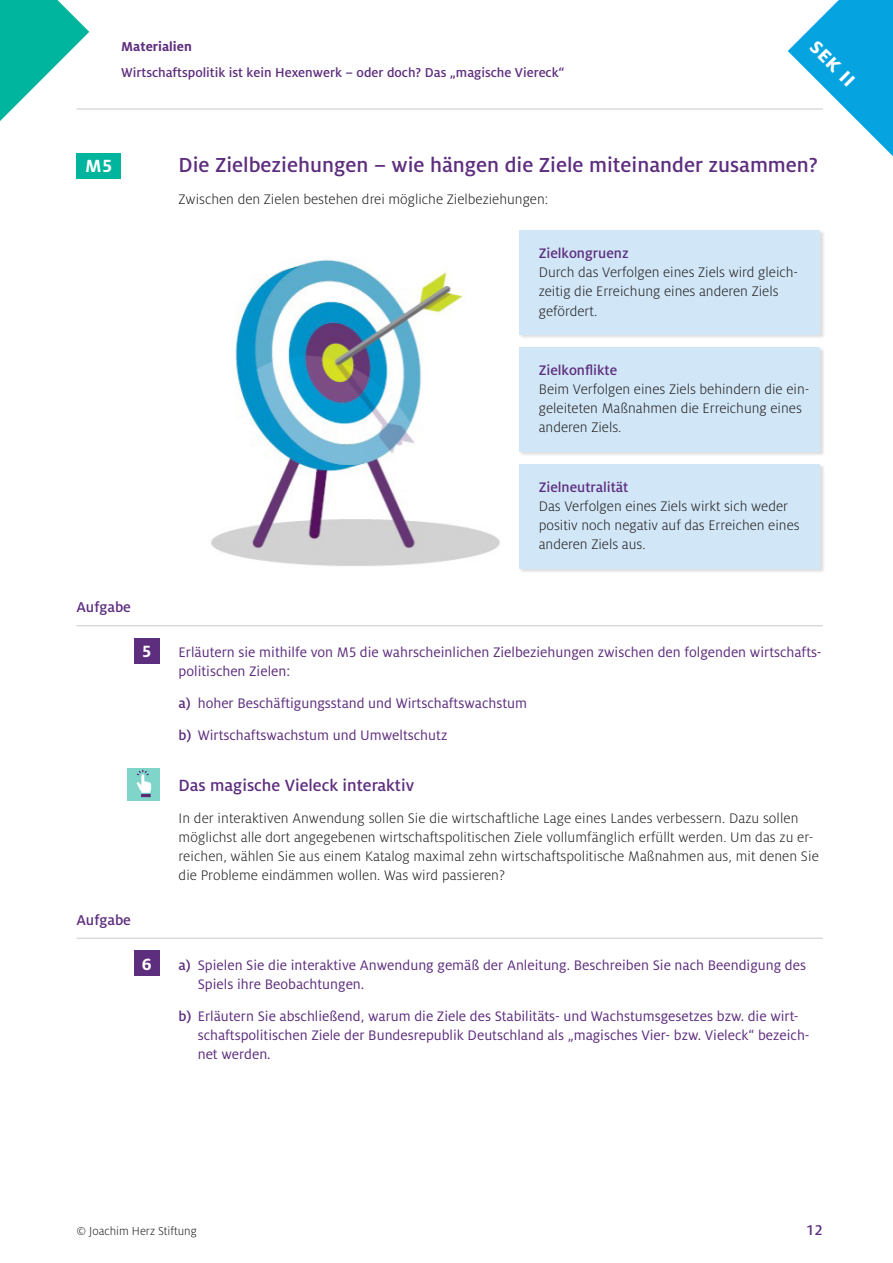
<style>
.page{position:relative;width:893px;height:1263px;background:#fff}
.page>*{position:absolute;margin:0;border:0;box-sizing:border-box;transform-origin:0 0}
.t1{font:700 24px "Milo OT";color:#fff}
.Sek_II_Ü2{font:500 22.5px "Milo OT";color:#5e2e7e}
.Sek_II_Bezeichnung_Material{font:700 19.5px "Milo OT";color:#fff}
.Sek_II_Ü3{font:500 18px "Milo OT";color:#5e2e7e}
.Sek_II_Aufgabenziffer{font:700 18px "Milo OT";color:#fff}
.Sek_II_Ü_Aufgaben{font:500 15.75px "Milo OT";color:#5e2e7e}
.Sek_II_Aufgabe_abc{font:15.3px/19.2px "Milo OT";color:#5e2e7e}
.Sek_II_Grundschrift{font:300 15.3px/19.2px "Milo OT";color:#231f20}
.Sek_II_Grundschrift_mit_Abstand{font:300 15.3px/19.2px "Milo OT";letter-spacing:.005em;color:#231f20}
.Sek_II_Aufgabe{font:15.3px/19.2px "Milo OT";color:#5e2e7e}
.Sek_II_Grundschrift-2{font:500 15.3px "Milo OT";color:#5e2e7e}
.t2{font:500 14.25px "Milo OT";color:#5e2e7e}
.t3{font:700 14.25px "Milo OT";color:#5e2e7e}
.t4{font:300 12.75px "Milo OT";color:#231f20}
.s1{font-weight:500}
</style>
<div class="page">
<svg style="left:0;top:0;width:89px;height:121px"></svg>
<svg style="left:788px;top:0;width:105px;height:156px"></svg>
<hr style="left:77px;top:108px;width:746px;height:2px;background:#d1d2d4">
<div style="left:77px;top:153px;width:44px;height:26px;background:#00b59d"></div>
<img style="left:211px;top:259px;width:289px;height:307px">
<div style="left:519px;top:230px;width:306px;height:109px;background:#e9e9e9"></div>
<div style="left:520px;top:230px;width:300px;height:105px;background:#d1e7f7"></div>
<div style="left:519px;top:347px;width:306px;height:109px;background:#231f20;opacity:.15"></div>
<div style="left:520px;top:347px;width:300px;height:105px;background:#d1e7f7"></div>
<div style="left:519px;top:464px;width:306px;height:109px;background:#231f20;opacity:.15"></div>
<div style="left:520px;top:464px;width:300px;height:104px;background:#d1e7f7"></div>
<hr style="left:77px;top:625px;width:746px;height:1px;background:#d1d2d4">
<div style="left:134px;top:638px;width:25px;height:25px;background:#5e2e7e"></div>
<img style="left:128px;top:769px;width:31px;height:31px">
<hr style="left:77px;top:938px;width:746px;height:1px;background:#d1d2d4">
<div style="left:134px;top:950px;width:25px;height:26px;background:#5e2e7e"></div>
<p class="t3" style="left:121px;top:38px;width:72px">Materialien</p>
<p class="t2" style="left:121px;top:64px;width:445px">Wirtschaftspolitik ist kein Hexenwerk – oder doch? Das „magische Viereck“</p>
<h1 class="t1" style="left:823px;top:33px;width:57px;rotate:45deg">sek II</h1>
<p class="Sek_II_Bezeichnung_Material" style="left:85px;top:155px;width:29px">M5</p>
<p class="Sek_II_Ü2" style="left:179px;top:153px;width:641px">Die Zielbeziehungen – wie hängen die Ziele miteinander zusammen?</p>
<p class="Sek_II_Grundschrift" style="left:179px;top:190px;width:371px">Zwischen den Zielen bestehen drei mögliche Zielbeziehungen:</p>
<p class="Sek_II_Grundschrift-2" style="left:539px;top:245px;width:91px">Zielkongruenz</p>
<p class="Sek_II_Grundschrift" style="left:539px;top:263px;width:261px">Durch das Verfolgen eines Ziels wird gleich&shy;zeitig die Erreichung eines anderen Ziels gefördert.</p>
<p class="Sek_II_Grundschrift-2" style="left:539px;top:362px;width:80px">Zielkonflikte</p>
<p class="Sek_II_Grundschrift" style="left:539px;top:380px;width:272px">Beim Verfolgen eines Ziels behindern die ein&shy;geleiteten Maßnahmen die Erreichung eines anderen Ziels.</p>
<p class="Sek_II_Grundschrift-2" style="left:539px;top:479px;width:91px">Zielneutralität</p>
<p class="Sek_II_Grundschrift" style="left:539px;top:497px;width:262px">Das Verfolgen eines Ziels wirkt sich weder positiv noch negativ auf das Erreichen eines anderen Ziels aus.</p>
<p class="Sek_II_Ü_Aufgaben" style="left:77px;top:599px;width:56px">Aufgabe</p>
<p class="Sek_II_Aufgabenziffer" style="left:142px;top:641px;width:10px">5</p>
<p class="Sek_II_Ü_Aufgaben" style="left:77px;top:911px;width:56px">Aufgabe</p>
<p class="Sek_II_Aufgabenziffer" style="left:142px;top:954px;width:11px">6</p>
<p class="Sek_II_Aufgabe" style="left:179px;top:643px;width:645px">Erläutern sie mithilfe von M5 die wahrscheinlichen Zielbeziehungen zwischen den folgenden wirtschafts&shy;politischen Zielen:</p>
<p class="Sek_II_Aufgabe_abc" style="left:179px;top:694px;width:350px"><span class="s1">a)</span> hoher Beschäftigungsstand und Wirtschaftswachstum</p>
<p class="Sek_II_Aufgabe_abc" style="left:179px;top:726px;width:270px"><span class="s1">b)</span> Wirtschaftswachstum und Umweltschutz</p>
<p class="Sek_II_Ü3" style="left:179px;top:775px;width:237px">Das magische Vieleck interaktiv</p>
<p class="Sek_II_Grundschrift_mit_Abstand" style="left:179px;top:809px;width:642px">In der interaktiven Anwendung sollen Sie die wirtschaftliche Lage eines Landes verbessern. Dazu sollen möglichst alle dort angegebenen wirtschaftspolitischen Ziele vollumfänglich erfüllt werden. Um das zu er&shy;reichen, wählen Sie aus einem Katalog maximal zehn wirtschaftspolitische Maßnahmen aus, mit denen Sie die Probleme eindämmen wollen. Was wird passieren?</p>
<p class="Sek_II_Aufgabe_abc" style="left:198px;top:955px;width:610px;text-indent:-19px"><span class="s1">a)</span> Spielen Sie die interaktive Anwendung gemäß der Anleitung. Beschreiben Sie nach Beendigung des<br>Spiels ihre Beobachtungen.</p>
<p class="Sek_II_Aufgabe_abc" style="left:198px;top:1006px;width:613px;text-indent:-19px"><span class="s1">b)</span> Erläutern Sie abschließend, warum die Ziele des Stabilitäts- und Wachstumsgesetzes bzw. die wirt&shy;schaftspolitischen Ziele der Bundesrepublik Deutschland als „magisches Vier- bzw. Vieleck“ bezeich&shy;net werden.</p>
<p class="t4" style="left:77px;top:1224px;width:122px">© Joachim Herz Stiftung</p>
<p class="Sek_II_Ü_Aufgaben" style="left:806px;top:1222px;width:18px">12</p>
</div>
